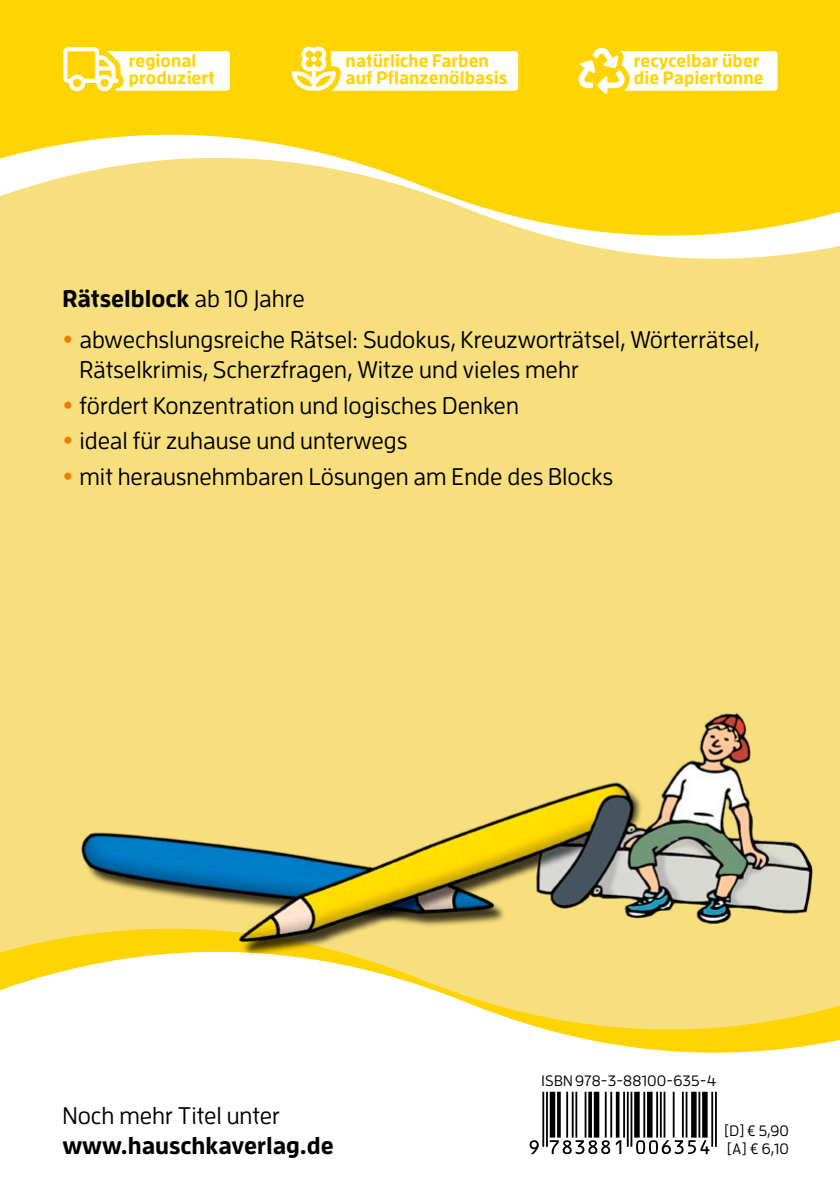
<style>
.page{position:relative;width:840px;height:1191px;background:#fff}
.page>*{position:absolute;margin:0;border:0;box-sizing:border-box;transform-origin:0 0}
.t1{font:500 24px/30px "Enzo OT";color:#000}
.Body{font:700 24px/30px "Enzo OT";color:#000}
.Umwelthinweis-Text{font:700 18px/17px "Enzo OT";color:#ffd400}
.ISBN_Preis_neu{font:500 15px "Enzo OT";letter-spacing:.01em;color:#000}
.s1{font-weight:500}
.s2{font-family:"Enzo Medium Special 1";font-weight:400}
</style>
<div class="page">
<div style="left:0;top:0;width:839px;height:297px;background:#ffd400"></div>
<svg style="left:0;top:141px;width:839px;height:127px;fill:#ffdf7d"></svg>
<div style="left:94px;top:51px;width:136px;height:40px;background:#fff;border-radius:3px"></div>
<svg style="left:63px;top:47px;width:71px;height:45px"></svg>
<div style="left:314px;top:51px;width:204px;height:40px;background:#fff;border-radius:3px"></div>
<svg style="left:291px;top:46px;width:55px;height:45px"></svg>
<div style="left:601px;top:51px;width:176px;height:40px;background:#fff;border-radius:3px"></div>
<svg style="left:578px;top:47px;width:58px;height:47px"></svg>
<img style="left:0;top:268px;width:839px;height:784px">
<svg style="left:529px;top:1091px;width:187px;height:63px"></svg>
<svg style="left:64px;top:336px;width:7px;height:7px"></svg>
<svg style="left:64px;top:401px;width:7px;height:7px"></svg>
<svg style="left:64px;top:437px;width:7px;height:7px"></svg>
<svg style="left:64px;top:473px;width:7px;height:7px"></svg>
<p class="Umwelthinweis-Text" style="left:129px;top:52px;width:87px">regional produziert</p>
<p class="Umwelthinweis-Text" style="left:345px;top:52px;width:163px">natürliche Farben auf Pflanzenölbasis</p>
<p class="Umwelthinweis-Text" style="left:633px;top:52px;width:131px">recycelbar über die Papiertonne</p>
<p class="Body" style="left:62px;top:282px;width:244px">Rätselblock <span class="s1">ab</span> <span class="s2">1</span><span class="s1">0 Jahre</span></p>
<p class="t1" style="left:79px;top:324px;width:681px">abwechslungsreiche Rätsel: Sudokus, Kreuzworträtsel, Wörterrätsel,<br>Rätselkrimis, Scherzfragen, Witze und vieles mehr</p>
<p class="t1" style="left:79px;top:390px;width:441px">fördert Konzentration und logisches Denken</p>
<p class="t1" style="left:79px;top:426px;width:329px">ideal für zuhause und unterwegs</p>
<p class="t1" style="left:79px;top:461px;width:535px">mit herausnehmbaren Lösungen am Ende des Blocks</p>
<p class="Body" style="left:62px;top:1100px;width:273px"><span class="s1">Noch mehr Titel unter </span>www.hauschkaverlag.de</p>
<p class="ISBN_Preis_neu" style="left:541px;top:1072px;width:177px">ISBN978-3-88<span class="s2">1</span>00-635-4</p>
<p class="ISBN_Preis_neu" style="left:724px;top:1122px;width:66px">[D] € 5,90</p>
<p class="ISBN_Preis_neu" style="left:726px;top:1140px;width:63px">[A] € 6,<span class="s2">1</span>0</p>
</div>
